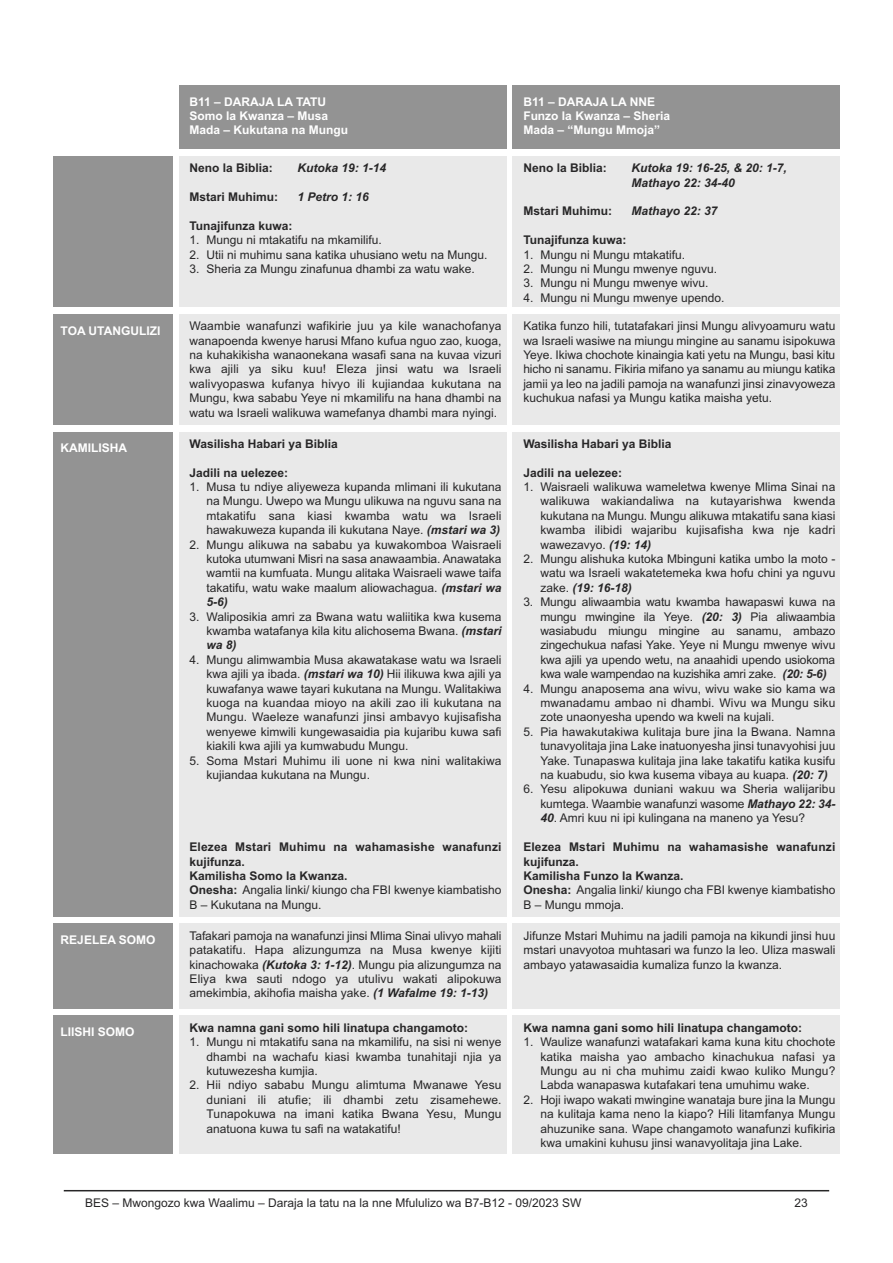
<style>
.page{position:relative;width:893px;height:1263px;background:#fff}
.page>*{position:absolute;margin:0;border:0;box-sizing:border-box;transform-origin:0 0}
.t1{font:12px/14.4px "Arial";color:#272627;text-align:justify}
.t2{font:700 12px/14.4px "Arial";color:#272627}
.t3{font:700 12px/14.4px "Arial";color:#fff}
.t4{font:italic 700 12px/14.4px "Arial";color:#272627}
.s1{font-weight:700;font-style:italic}
.s2{font-weight:400}
</style>
<div class="page">
<hr style="left:64px;top:1190px;width:765px;height:1px;background:#272627">
<div style="left:179px;top:85px;width:327px;height:64px;background:#939393"></div>
<div style="left:513px;top:85px;width:327px;height:64px;background:#939393"></div>
<div style="left:53px;top:156px;width:119px;height:151px;background:#939393"></div>
<div style="left:179px;top:156px;width:327px;height:151px;background:#e9e9e9"></div>
<div style="left:513px;top:156px;width:327px;height:151px;background:#e9e9e9"></div>
<div style="left:53px;top:314px;width:119px;height:110px;background:#939393"></div>
<div style="left:179px;top:314px;width:327px;height:110px;background:#e9e9e9"></div>
<div style="left:513px;top:314px;width:327px;height:110px;background:#e9e9e9"></div>
<div style="left:53px;top:432px;width:119px;height:484px;background:#939393"></div>
<div style="left:179px;top:432px;width:327px;height:484px;background:#e9e9e9"></div>
<div style="left:513px;top:432px;width:327px;height:484px;background:#e9e9e9"></div>
<div style="left:53px;top:923px;width:119px;height:85px;background:#939393"></div>
<div style="left:179px;top:923px;width:327px;height:85px;background:#e9e9e9"></div>
<div style="left:513px;top:923px;width:327px;height:85px;background:#e9e9e9"></div>
<div style="left:53px;top:1015px;width:119px;height:139px;background:#939393"></div>
<div style="left:179px;top:1015px;width:327px;height:139px;background:#e9e9e9"></div>
<div style="left:513px;top:1015px;width:327px;height:139px;background:#e9e9e9"></div>
<p class="t3" style="left:190px;top:94px;width:160px">B11 – DARAJA LA TATU<br>Somo la Kwanza – Musa<br>Mada – Kukutana na Mungu</p>
<p class="t3" style="left:523px;top:94px;width:148px">B11 – DARAJA LA NNE<br>Funzo la Kwanza – Sheria<br>Mada – “Mungu Mmoja”</p>
<p class="t2" style="left:190px;top:161px;width:85px">Neno la Biblia:</p>
<p class="t4" style="left:298px;top:161px;width:90px">Kutoka 19: 1-14</p>
<p class="t2" style="left:190px;top:190px;width:90px">Mstari Muhimu:</p>
<p class="t4" style="left:298px;top:190px;width:73px">1 Petro 1: 16</p>
<p class="t2" style="left:190px;top:218px;width:105px">Tunajifunza kuwa:</p>
<p class="t1" style="left:190px;top:233px;width:194px">1. Mungu ni mtakatifu na mkamilifu.</p>
<p class="t1" style="left:190px;top:247px;width:299px">2. Utii ni muhimu sana katika uhusiano wetu na Mungu.</p>
<p class="t1" style="left:190px;top:262px;width:287px">3. Sheria za Mungu zinafunua dhambi za watu wake.</p>
<p class="t2" style="left:523px;top:161px;width:85px">Neno la Biblia:</p>
<p class="t4" style="left:631px;top:161px;width:157px">Kutoka 19: 16-25, &amp; 20: 1-7,<br>Mathayo 22: 34-40</p>
<p class="t2" style="left:523px;top:204px;width:90px">Mstari Muhimu:</p>
<p class="t4" style="left:631px;top:204px;width:88px">Mathayo 22: 37</p>
<p class="t2" style="left:523px;top:233px;width:105px">Tunajifunza kuwa:</p>
<p class="t1" style="left:523px;top:247px;width:163px">1. Mungu ni Mungu mtakatifu.</p>
<p class="t1" style="left:523px;top:262px;width:195px">2. Mungu ni Mungu mwenye nguvu.</p>
<p class="t1" style="left:523px;top:276px;width:187px">3. Mungu ni Mungu mwenye wivu.</p>
<p class="t1" style="left:523px;top:290px;width:203px">4. Mungu ni Mungu mwenye upendo.</p>
<p class="t3" style="left:61px;top:323px;width:101px">TOA UTANGULIZI</p>
<p class="t1" style="left:190px;top:319px;width:313px">Waambie wanafunzi wafikirie juu ya kile wanachofanya wanapoenda kwenye harusi Mfano kufua nguo zao, kuoga, na kuhakikisha wanaonekana wasafi sana na kuvaa vizuri kwa ajili ya siku kuu! Eleza jinsi watu wa Israeli walivyopaswa kufanya hivyo ili kujiandaa kukutana na Mungu, kwa sababu Yeye ni mkamilifu na hana dhambi na watu wa Israeli walikuwa wamefanya dhambi mara nyingi.</p>
<p class="t1" style="left:523px;top:319px;width:313px">Katika funzo hili, tutatafakari jinsi Mungu alivyoamuru watu wa Israeli wasiwe na miungu mingine au sanamu isipokuwa Yeye. Ikiwa chochote kinaingia kati yetu na Mungu, basi kitu hicho ni sanamu. Fikiria mifano ya sanamu au miungu katika jamii ya leo na jadili pamoja na wanafunzi jinsi zinavyoweza kuchukua nafasi ya Mungu katika maisha yetu.</p>
<p class="t3" style="left:61px;top:441px;width:68px">KAMILISHA</p>
<p class="t2" style="left:190px;top:436px;width:150px">Wasilisha Habari ya Biblia</p>
<p class="t2" style="left:190px;top:465px;width:100px">Jadili na uelezee:</p>
<p class="t1" style="left:207px;top:480px;width:296px;text-indent:-17px">1. Musa tu ndiye aliyeweza kupanda mlimani ili kukutana na Mungu. Uwepo wa Mungu ulikuwa na nguvu sana na mtakatifu sana kiasi kwamba watu wa Israeli hawakuweza kupanda ili kukutana Naye. <span class="s1">(mstari wa 3)</span></p>
<p class="t1" style="left:207px;top:537px;width:296px;text-indent:-17px">2. Mungu alikuwa na sababu ya kuwakomboa Waisraeli kutoka utumwani Misri na sasa anawaambia. Anawataka wamtii na kumfuata. Mungu alitaka Waisraeli wawe taifa takatifu, watu wake maalum aliowachagua. <span class="s1">(mstari wa 5-6)</span></p>
<p class="t1" style="left:207px;top:609px;width:296px;text-indent:-17px">3. Waliposikia amri za Bwana watu waliitika kwa kusema kwamba watafanya kila kitu alichosema Bwana. <span class="s1">(mstari wa 8)</span></p>
<p class="t1" style="left:207px;top:652px;width:296px;text-indent:-17px">4. Mungu alimwambia Musa akawatakase watu wa Israeli kwa ajili ya ibada. <span class="s1">(mstari wa 10)</span> Hii ilikuwa kwa ajili ya kuwafanya wawe tayari kukutana na Mungu. Walitakiwa kuoga na kuandaa mioyo na akili zao ili kukutana na Mungu. Waeleze wanafunzi jinsi ambavyo kujisafisha wenyewe kimwili kungewasaidia pia kujaribu kuwa safi kiakili kwa ajili ya kumwabudu Mungu.</p>
<p class="t1" style="left:207px;top:753px;width:296px;text-indent:-17px">5. Soma Mstari Muhimu ili uone ni kwa nini walitakiwa kujiandaa kukutana na Mungu.</p>
<p class="t2" style="left:523px;top:436px;width:150px">Wasilisha Habari ya Biblia</p>
<p class="t2" style="left:523px;top:465px;width:100px">Jadili na uelezee:</p>
<p class="t1" style="left:540px;top:480px;width:296px;text-indent:-17px">1. Waisraeli walikuwa wameletwa kwenye Mlima Sinai na walikuwa wakiandaliwa na kutayarishwa kwenda kukutana na Mungu. Mungu alikuwa mtakatifu sana kiasi kwamba ilibidi wajaribu kujisafisha kwa nje kadri wawezavyo. <span class="s1">(19: 14)</span></p>
<p class="t1" style="left:540px;top:552px;width:296px;text-indent:-17px">2. Mungu alishuka kutoka Mbinguni katika umbo la moto - watu wa Israeli wakatetemeka kwa hofu chini ya nguvu zake. <span class="s1">(19: 16-18)</span></p>
<p class="t1" style="left:540px;top:595px;width:296px;text-indent:-17px">3. Mungu aliwaambia watu kwamba hawapaswi kuwa na mungu mwingine ila Yeye. <span class="s1">(20: 3)</span> Pia aliwaambia wasiabudu miungu mingine au sanamu, ambazo zingechukua nafasi Yake. Yeye ni Mungu mwenye wivu kwa ajili ya upendo wetu, na anaahidi upendo usiokoma kwa wale wampendao na kuzishika amri zake. <span class="s1">(20: 5-6)</span></p>
<p class="t1" style="left:540px;top:681px;width:296px;text-indent:-17px">4. Mungu anaposema ana wivu, wivu wake sio kama wa mwanadamu ambao ni dhambi. Wivu wa Mungu siku zote unaonyesha upendo wa kweli na kujali.</p>
<p class="t1" style="left:540px;top:724px;width:296px;text-indent:-17px">5. Pia hawakutakiwa kulitaja bure jina la Bwana. Namna tunavyolitaja jina Lake inatuonyesha jinsi tunavyohisi juu Yake. Tunapaswa kulitaja jina lake takatifu katika kusifu na kuabudu, sio kwa kusema vibaya au kuapa. <span class="s1">(20: 7)</span></p>
<p class="t1" style="left:523px;top:782px;width:313px;text-align:right">6. Yesu alipokuwa duniani wakuu wa Sheria walijaribu kumtega. Waambie wanafunzi wasome <span class="s1">Mathayo 22: 34-</span></p>
<p class="t1" style="left:540px;top:811px;width:266px"><span class="s1">40</span>. Amri kuu ni ipi kulingana na maneno ya Yesu?</p>
<p class="t2" style="left:523px;top:840px;width:313px">Elezea Mstari Muhimu na wahamasishe wanafunzi kujifunza.<br>Kamilisha Funzo la Kwanza.<br>Onesha: <span class="s2">Angalia linki/ kiungo cha FBI kwenye kiambatisho<br>B – Mungu mmoja.</span></p>
<p class="t2" style="left:190px;top:840px;width:313px">Elezea Mstari Muhimu na wahamasishe wanafunzi kujifunza.<br>Kamilisha Somo la Kwanza.<br>Onesha: <span class="s2">Angalia linki/ kiungo cha FBI kwenye kiambatisho<br>B – Kukutana na Mungu.</span></p>
<p class="t3" style="left:61px;top:933px;width:96px">REJELEA SOMO</p>
<p class="t1" style="left:190px;top:928px;width:314px">Tafakari pamoja na wanafunzi jinsi Mlima Sinai ulivyo mahali patakatifu. Hapa alizungumza na Musa kwenye kijiti kinachowaka <span class="s1">(Kutoka 3: 1-12)</span>. Mungu pia alizungumza na Eliya kwa sauti ndogo ya utulivu wakati alipokuwa amekimbia, akihofia maisha yake. <span class="s1">(1 Wafalme 19: 1-13)</span></p>
<p class="t1" style="left:523px;top:928px;width:313px">Jifunze Mstari Muhimu na jadili pamoja na kikundi jinsi huu mstari unavyotoa muhtasari wa funzo la leo. Uliza maswali ambayo yatawasaidia kumaliza funzo la kwanza.</p>
<p class="t3" style="left:61px;top:1025px;width:76px">LIISHI SOMO</p>
<p class="t2" style="left:190px;top:1020px;width:280px">Kwa namna gani somo hili linatupa changamoto:</p>
<p class="t1" style="left:207px;top:1035px;width:296px;text-indent:-17px">1. Mungu ni mtakatifu sana na mkamilifu, na sisi ni wenye dhambi na wachafu kiasi kwamba tunahitaji njia ya kutuwezesha kumjia.</p>
<p class="t1" style="left:207px;top:1078px;width:296px;text-indent:-17px">2. Hii ndiyo sababu Mungu alimtuma Mwanawe Yesu duniani ili atufie; ili dhambi zetu zisamehewe.<br>Tunapokuwa na imani katika Bwana Yesu, Mungu anatuona kuwa tu safi na watakatifu!</p>
<p class="t2" style="left:523px;top:1020px;width:280px">Kwa namna gani somo hili linatupa changamoto:</p>
<p class="t1" style="left:540px;top:1035px;width:296px;text-indent:-17px">1. Waulize wanafunzi watafakari kama kuna kitu chochote katika maisha yao ambacho kinachukua nafasi ya Mungu au ni cha muhimu zaidi kwao kuliko Mungu?<br>Labda wanapaswa kutafakari tena umuhimu wake.</p>
<p class="t1" style="left:540px;top:1092px;width:296px;text-indent:-17px">2. Hoji iwapo wakati mwingine wanataja bure jina la Mungu na kulitaja kama neno la kiapo? Hili litamfanya Mungu ahuzunike sana. Wape changamoto wanafunzi kufikiria kwa umakini kuhusu jinsi wanavyolitaja jina Lake.</p>
<p class="t1" style="left:85px;top:1195px;width:498px">BES – Mwongozo kwa Waalimu – Daraja la tatu na la nne Mfululizo wa B7-B12 - 09/2023 SW</p>
<p class="t1" style="left:795px;top:1195px;width:15px">23</p>
</div>
